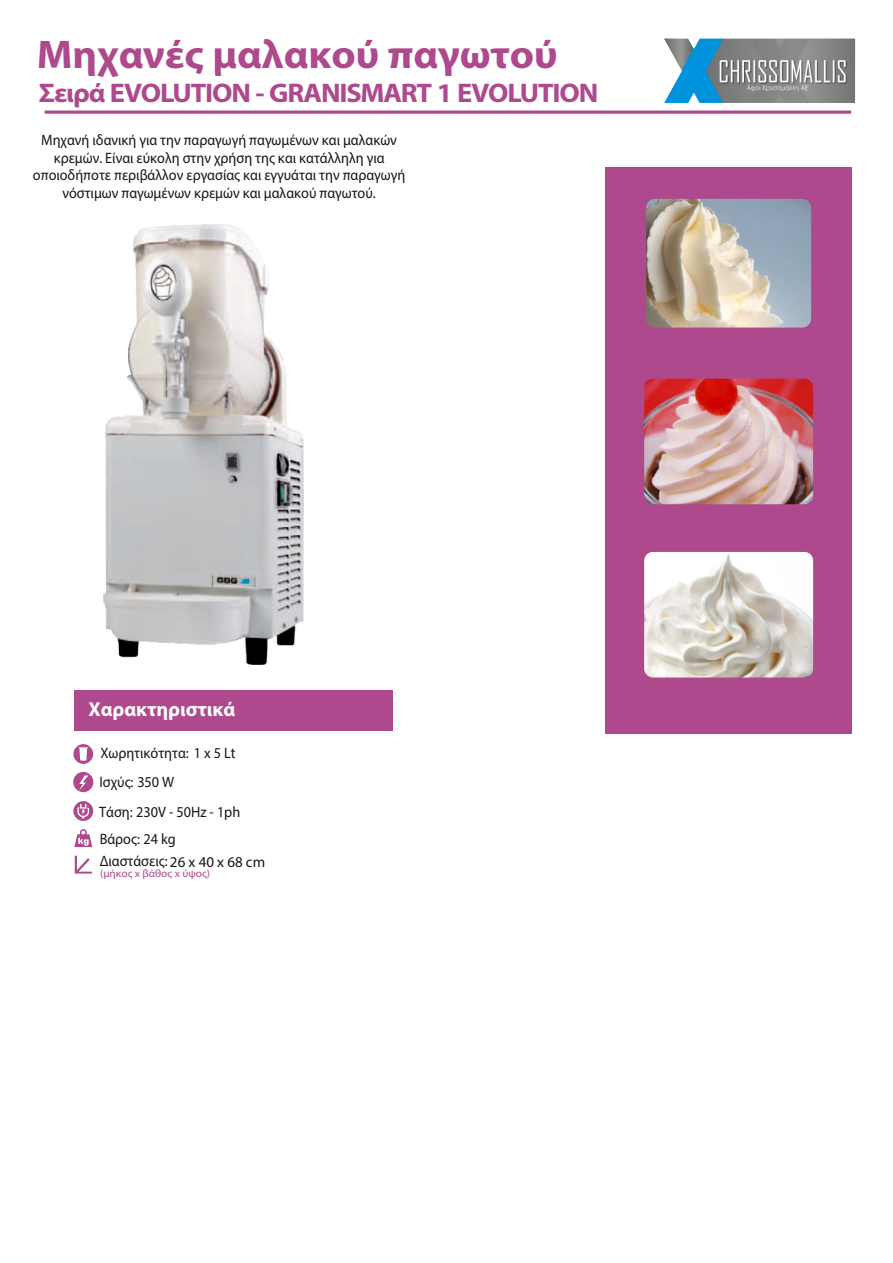
<style>
.page{position:relative;width:893px;height:1263px;background:#fff}
.page>*{position:absolute;margin:0;border:0;box-sizing:border-box;transform-origin:0 0}
.t1{font:700 40.05px "Myriad Pro";color:#ad498c;scale:1.05 1}
.t2{font:700 27px "Myriad Pro";letter-spacing:-.04em;color:#ad498c;scale:1.05 1}
.t3{font:700 20.1px "Myriad Pro";color:#fff}
.t4{font:15.15px/17.7px "Myriad Pro";color:#151616;text-align:center;scale:.94 1}
.t5{font:10.8px "Myriad Pro";color:#ad498c;scale:1.06 1}
.s1{font-size:15px}
</style>
<div class="page">
<div style="left:605px;top:168px;width:247px;height:566px;background:#ad498c"></div>
<hr style="left:45px;top:111px;width:806px;height:3px;background:#ad498c">
<div style="left:74px;top:690px;width:319px;height:41px;background:#ad498c"></div>
<img style="left:645px;top:197px;width:168px;height:132px;border-radius:11px">
<div style="left:643px;top:196px;width:171px;height:135px;border:3px solid #ad498c;border-radius:11px"></div>
<img style="left:643px;top:377px;width:172px;height:129px;border-radius:10px">
<div style="left:641px;top:375px;width:175px;height:132px;border:3px solid #ad498c;border-radius:10px"></div>
<img style="left:664px;top:39px;width:191px;height:64px">
<img style="left:643px;top:550px;width:172px;height:129px;border-radius:10px">
<div style="left:641px;top:549px;width:175px;height:132px;border:3px solid #ad498c;border-radius:10px"></div>
<img style="left:104px;top:224px;width:199px;height:440px">
<svg style="left:74px;top:829px;width:18px;height:18px"></svg>
<svg style="left:75px;top:856px;width:17px;height:17px"></svg>
<div style="left:73px;top:772px;width:20px;height:20px;background:#ad498c;border-radius:50%"></div>
<svg style="left:79px;top:775px;width:10px;height:16px"></svg>
<svg style="left:73px;top:801px;width:20px;height:20px"></svg>
<svg style="left:77px;top:804px;width:12px;height:14px"></svg>
<svg style="left:73px;top:744px;width:20px;height:20px"></svg>
<svg style="left:78px;top:747px;width:10px;height:14px"></svg>
<h1 class="t1" style="left:37px;top:37px;width:498px">Μηχανές μαλακού παγωτού</h1>
<h2 class="t2" style="left:39px;top:82px;width:534px">Σειρά EVOLUTION - GRANISMART 1 EVOLUTION</h2>
<p class="t4" style="left:33px;top:132px;width:398px">Μηχανή ιδανική για την παραγωγή παγωμένων και μαλακών κρεμών. Είναι εύκολη στην χρήση της και κατάλληλη για οποιοδήποτε περιβάλλον εργασίας και εγγυάται την παραγωγή νόστιμων παγωμένων κρεμών και μαλακού παγωτού.</p>
<h3 class="t3" style="left:89px;top:701px;width:148px">Χαρακτηριστικά</h3>
<p class="t4" style="left:100px;top:745px;width:145px">Χωρητικότητα: 1 x 5 Lt</p>
<p class="t4" style="left:99px;top:774px;width:81px">Ισχύς: 350 W</p>
<p class="t4" style="left:99px;top:805px;width:152px">Τάση: 230V - 50Hz - 1ph</p>
<p class="t4" style="left:100px;top:829px;width:178px;line-height:22.6px;text-align:left">Βάρος: 24 kg<br>Διαστάσεις: <span class="s1">26 x 40 x 68 cm</span></p>
<p class="t5" style="left:100px;top:869px;width:105px">(μήκος x βάθος x ύψος)</p>
</div>
